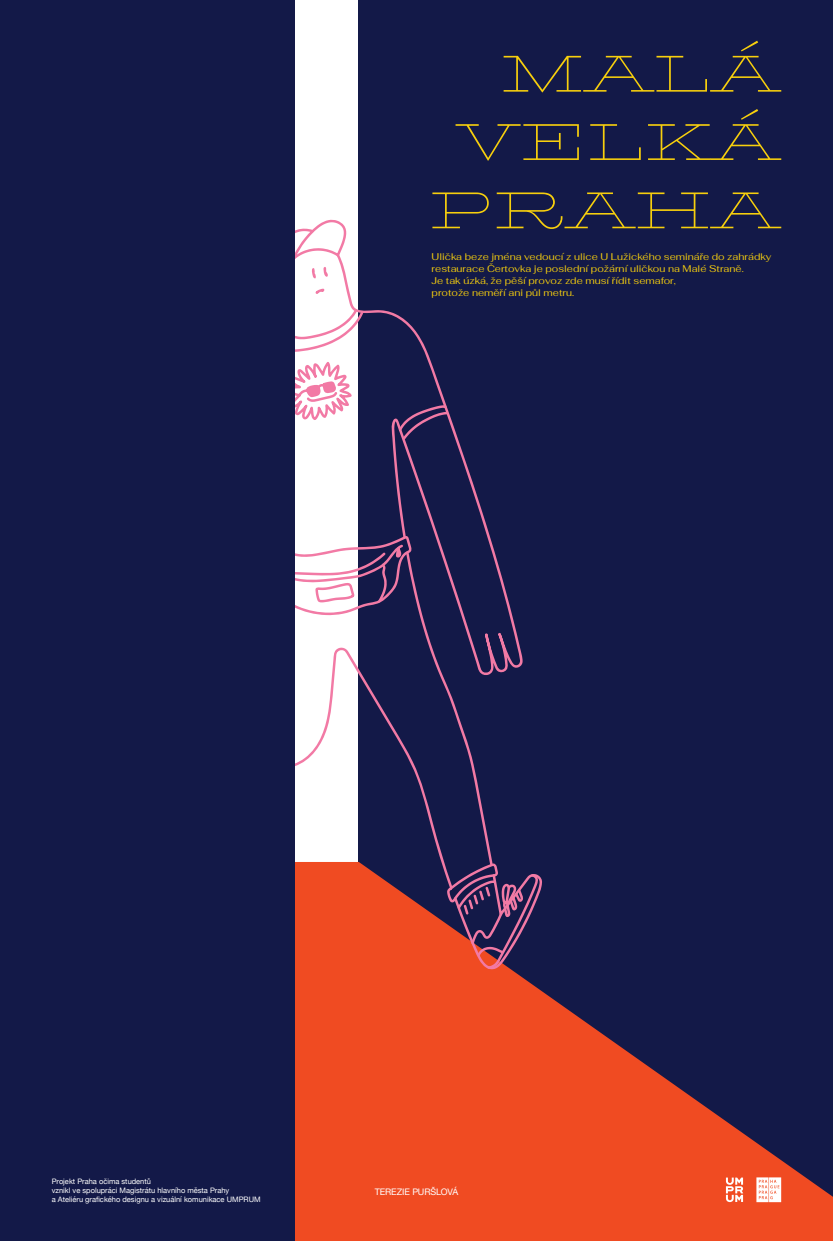
<style>
.page{position:relative;width:833px;height:1241px;background:#fff}
.page>*{position:absolute;margin:0;border:0;box-sizing:border-box;transform-origin:0 0}
.t1{font:68.75px/68.3px "Padyakke Expanded One";letter-spacing:-.01em;color:#f7cf0d;text-align:right}
.t2{font:9.75px/12px "Fahkwang";color:#f7cf0d}
.t3{font:9px "Helvetica Neue";letter-spacing:-.015em;color:#fff}
.t4{font:7.5px/9px "Helvetica Neue";color:#fff}
</style>
<div class="page">
<div style="left:359px;top:0;width:474px;height:1240px;background:#131948"></div>
<svg style="left:294px;top:969px;width:539px;height:271px;fill:#f04b22"></svg>
<svg style="left:338px;top:253px;width:152px;height:282px"></svg>
<svg style="left:399px;top:405px;width:49px;height:35px"></svg>
<svg style="left:294px;top:309px;width:69px;height:43px"></svg>
<svg style="left:294px;top:219px;width:52px;height:40px"></svg>
<svg style="left:294px;top:535px;width:248px;height:434px"></svg>
<svg style="left:312px;top:268px;width:4px;height:10px"></svg>
<svg style="left:323px;top:267px;width:5px;height:10px"></svg>
<svg style="left:315px;top:288px;width:9px;height:6px"></svg>
<div style="left:0;top:0;width:294px;height:1240px;background:#131948"></div>
<svg style="left:294px;top:362px;width:58px;height:58px"></svg>
<svg style="left:726px;top:1177px;width:17px;height:24px"></svg>
<svg style="left:756px;top:1177px;width:25px;height:24px"></svg>
<h1 class="t1" style="left:428px;top:34px;width:354px">MALÁ<br>VELKÁ<br>PRAHA</h1>
<p class="t2" style="left:431px;top:250px;width:341px">Ulička beze jména vedoucí z ulice U Lužického semináře do zahrádky restaurace Čertovka je poslední požární uličkou na Malé Straně.<br>Je tak úzká, že pěší provoz zde musí řídit semafor,<br>protože neměří ani půl metru.</p>
<p class="t4" style="left:52px;top:1177px;width:210px">Projekt Praha očima studentů<br>vznikl ve spolupráci Magistrátu hlavního města Prahy<br>a Ateliéru grafického designu a vizuální komunikace UMPRUM</p>
<p class="t3" style="left:375px;top:1185px;width:85px">TEREZIE PURŠLOVÁ</p>
</div>
